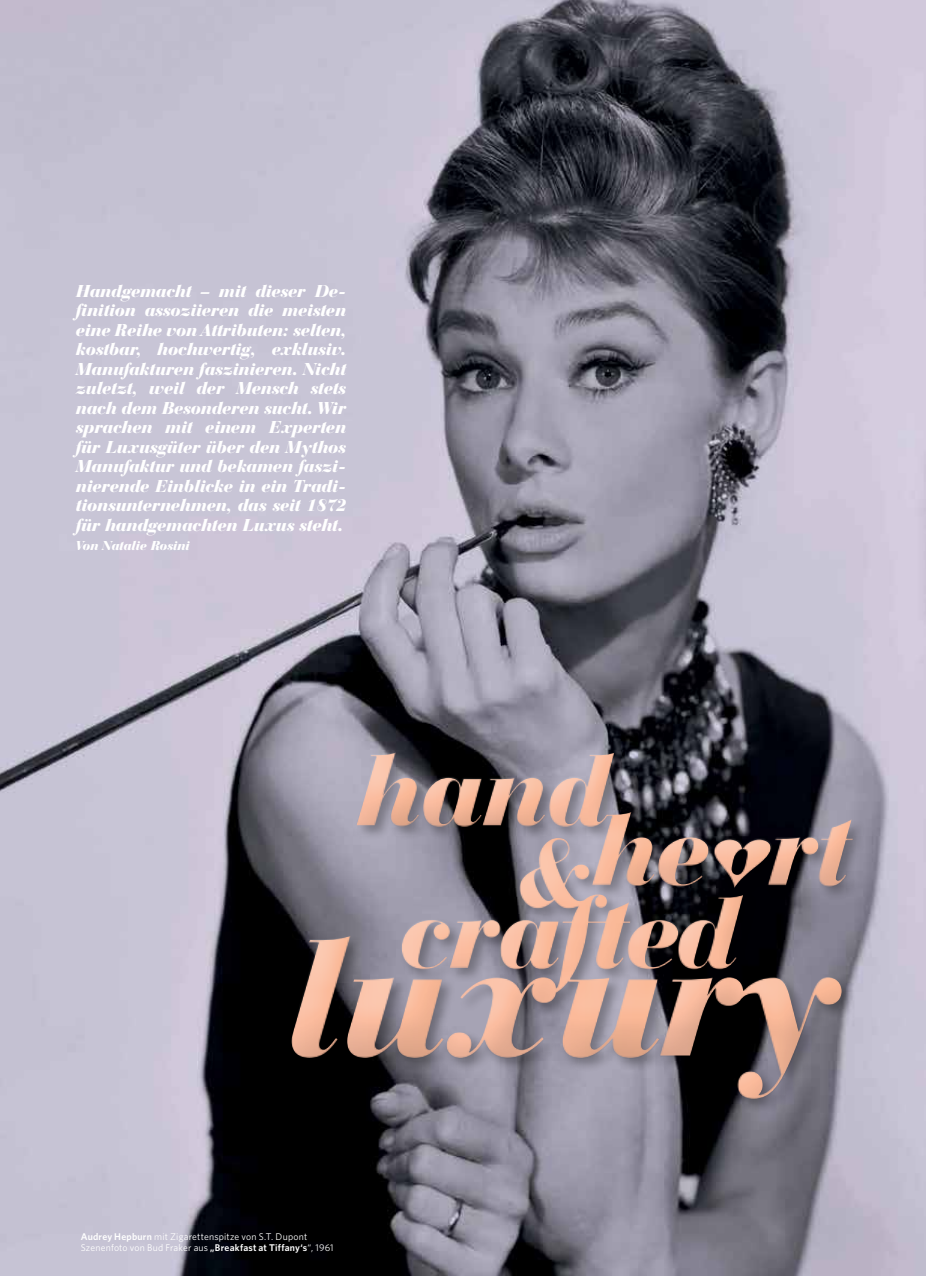
<style>
.page{position:relative;width:927px;height:1276px;background:#fff}
.page>*{position:absolute;margin:0;border:0;box-sizing:border-box;transform-origin:0 0}
.t1{font:italic 900 18px/19.5px "Bauer Bodoni BT";color:#fff;text-align:justify}
.t2{font:italic 900 13.5px "Bauer Bodoni BT";color:#fff}
.t3{font:9.75px/11.7px "Whitney";letter-spacing:.02em;color:#fff}
.s1{font-weight:600}
</style>
<div class="page">
<img style="left:0;top:1px;width:926px;height:1275px">
<div style="left:289px;top:750px;width:578px;height:363px;background:#000;opacity:.3"></div>
<div style="left:290px;top:751px;width:564px;height:350px;background:#000;opacity:.29"></div>
<p class="t1" style="left:77px;top:281px;width:272px">Handgemacht – mit dieser De&shy;finition assoziieren die meisten eine Reihe von Attributen: selten, kostbar, hochwertig, exklusiv.<br>Manufakturen faszinieren. Nicht zuletzt, weil der Mensch stets nach dem Besonderen sucht. Wir sprachen mit einem Experten für Luxusgüter über den Mythos Manufaktur und bekamen faszi&shy;nierende Einblicke in ein Tradi&shy;tionsunternehmen, das seit 1872 für handgemachten Luxus steht.</p>
<p class="t2" style="left:77px;top:537px;width:115px">Von Natalie Rosini</p>
<p class="t3" style="left:81px;top:1230px;width:254px"><span class="s1">Audrey Hepburn</span> mit Zigarettenspitze von S.T. Dupont<br>Szenenfoto von Bud Fraker aus <span class="s1">„Breakfast at Tiffany‘s</span>“, 1961</p>
</div>
